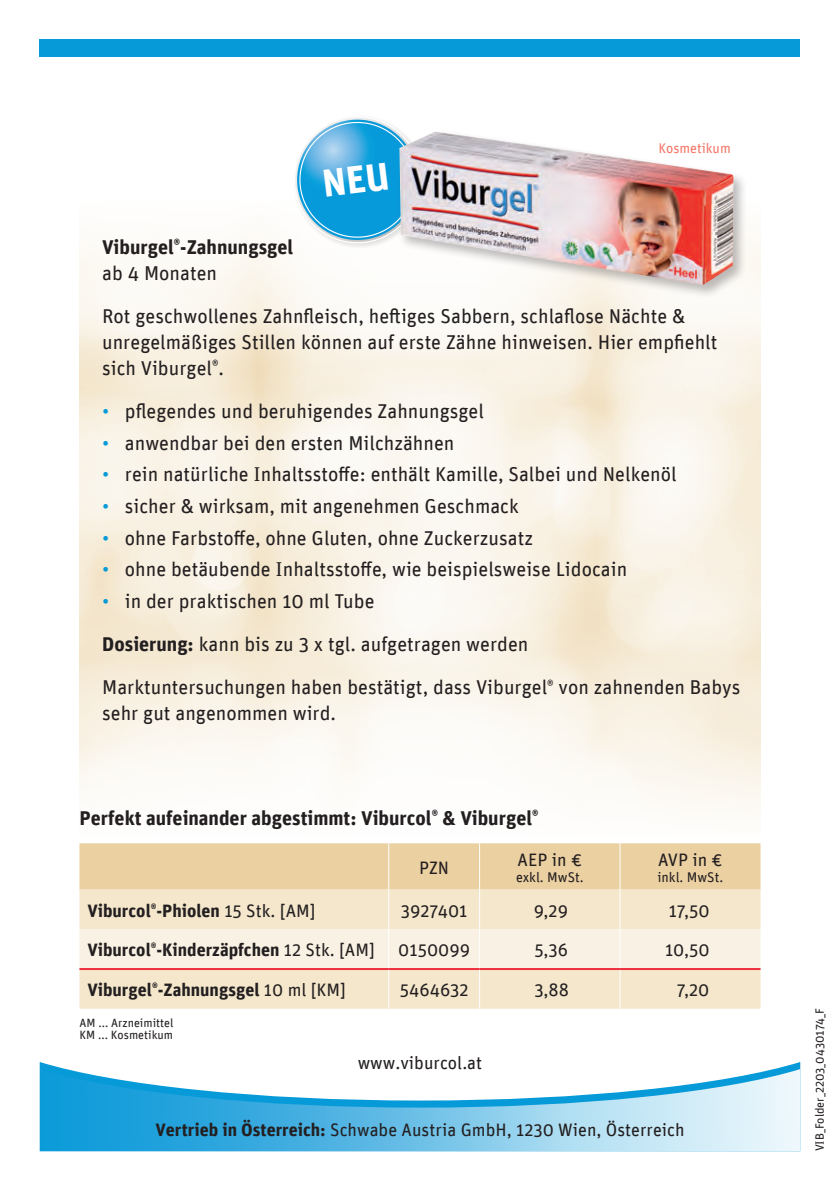
<style>
.page{position:relative;width:840px;height:1191px;background:#fff}
.page>*{position:absolute;margin:0;border:0;box-sizing:border-box;transform-origin:0 0}
.t1{font:20px/26px "Unit Pro";color:#231f20}
.t2{font:700 20px/26px "Unit Pro";color:#231f20}
.t3{font:18px "Unit Pro";color:#231f20}
.t4{font:700 18px "Unit Pro";color:#231f20}
.t5{font:14px "Unit Pro";color:#231f20}
.t6{font:14px "Unit Pro";color:#f37869}
.t7{font:12px/12px "Unit Pro";color:#231f20}
.s1{font-weight:400}
.s2{color:#069ad9}
.s3{font-weight:700}
</style>
<div class="page">
<div style="left:40px;top:40px;width:759px;height:17px;background:#069ad9"></div>
<svg style="left:40px;top:1069px;width:759px;height:82px"></svg>
<div style="left:396px;top:129px;width:351px;height:170px;background:#231f20;opacity:.3"></div>
<img style="left:399px;top:132px;width:334px;height:153px">
<div style="left:79px;top:843px;width:681px;height:46px;background:#ebd0a1"></div>
<div style="left:79px;top:889px;width:681px;height:119px;background:#f4e7cc"></div>
<div style="left:79px;top:929px;width:681px;height:39px;background:#f9f2e4"></div>
<hr style="left:388px;top:843px;width:1px;height:46px;background:#fff">
<hr style="left:479px;top:843px;width:1px;height:46px;background:#fff">
<hr style="left:619px;top:843px;width:1px;height:46px;background:#fff">
<hr style="left:388px;top:889px;width:1px;height:40px;background:#fff">
<hr style="left:479px;top:889px;width:1px;height:40px;background:#fff">
<hr style="left:619px;top:889px;width:1px;height:40px;background:#fff">
<hr style="left:388px;top:929px;width:1px;height:39px;background:#fff">
<hr style="left:479px;top:929px;width:1px;height:39px;background:#fff">
<hr style="left:619px;top:929px;width:1px;height:39px;background:#fff">
<hr style="left:388px;top:970px;width:1px;height:38px;background:#fff">
<hr style="left:479px;top:970px;width:1px;height:38px;background:#fff">
<hr style="left:619px;top:970px;width:1px;height:38px;background:#fff">
<hr style="left:79px;top:968px;width:309px;height:2px;background:#ee2f3e">
<hr style="left:388px;top:968px;width:91px;height:2px;background:#ee2f3e">
<hr style="left:479px;top:968px;width:140px;height:2px;background:#ee2f3e">
<hr style="left:619px;top:968px;width:141px;height:2px;background:#ee2f3e">
<svg style="left:290px;top:118px;width:134px;height:128px"></svg>
<p class="t6" style="left:658px;top:138px;width:74px">Kosmetikum</p>
<p class="t2" style="left:102px;top:233px;width:193px">Viburgel<sup>®</sup>-Zahnungsgel <span class="s1">ab 4 Monaten</span></p>
<p class="t1" style="left:102px;top:302px;width:616px">Rot geschwollenes Zahnfleisch, heftiges Sabbern, schlaflose Nächte &amp; unregelmäßiges Stillen können auf erste Zähne hinweisen. Hier empfiehlt sich Viburgel<sup>®</sup>.</p>
<p class="t1" style="left:102px;top:397px;width:383px"><span class="s2">•</span> pflegendes und beruhigendes Zahnungsgel</p>
<p class="t1" style="left:102px;top:429px;width:353px"><span class="s2">•</span> anwendbar bei den ersten Milchzähnen</p>
<p class="t1" style="left:102px;top:460px;width:575px"><span class="s2">•</span> rein natürliche Inhaltsstoffe: enthält Kamille, Salbei und Nelkenöl</p>
<p class="t1" style="left:102px;top:492px;width:418px"><span class="s2">•</span> sicher &amp; wirksam, mit angenehmen Geschmack</p>
<p class="t1" style="left:102px;top:524px;width:432px"><span class="s2">•</span> ohne Farbstoffe, ohne Gluten, ohne Zuckerzusatz</p>
<p class="t1" style="left:102px;top:555px;width:526px"><span class="s2">•</span> ohne betäubende Inhaltsstoffe, wie beispielsweise Lidocain</p>
<p class="t1" style="left:102px;top:579px;width:639px;line-height:43px"><span class="s2">•</span> in der praktischen 10 ml Tube<br><span class="s3">Dosierung:</span> kann bis zu 3 x tgl. aufgetragen werden<br>Marktuntersuchungen haben bestätigt, dass Viburgel<sup>®</sup> von zahnenden Babys</p>
<p class="t1" style="left:102px;top:699px;width:235px">sehr gut angenommen wird.</p>
<p class="t2" style="left:79px;top:803px;width:460px">Perfekt aufeinander abgestimmt: Viburcol<sup>®</sup> &amp; Viburgel<sup>®</sup></p>
<p class="t3" style="left:419px;top:854px;width:32px">PZN</p>
<p class="t3" style="left:517px;top:846px;width:66px">AEP in €</p>
<p class="t5" style="left:515px;top:867px;width:69px">exkl. MwSt.</p>
<p class="t3" style="left:657px;top:846px;width:66px">AVP in €</p>
<p class="t5" style="left:657px;top:867px;width:67px">inkl. MwSt.</p>
<p class="t4" style="left:87px;top:897px;width:229px">Viburcol<sup>®</sup>-Phiolen <span class="s1">15 Stk. [AM]</span></p>
<p class="t3" style="left:401px;top:897px;width:68px">3927401</p>
<p class="t3" style="left:533px;top:897px;width:36px">9,29</p>
<p class="t3" style="left:668px;top:897px;width:42px">17,50</p>
<p class="t4" style="left:87px;top:937px;width:289px">Viburcol<sup>®</sup>-Kinderzäpfchen <span class="s1">12 Stk. [AM]</span></p>
<p class="t3" style="left:398px;top:937px;width:73px">0150099</p>
<p class="t3" style="left:534px;top:937px;width:35px">5,36</p>
<p class="t3" style="left:664px;top:937px;width:46px">10,50</p>
<p class="t4" style="left:87px;top:976px;width:260px">Viburgel<sup>®</sup>-Zahnungsgel <span class="s1">10 ml [KM]</span></p>
<p class="t3" style="left:399px;top:977px;width:70px">5464632</p>
<p class="t3" style="left:534px;top:977px;width:36px">3,88</p>
<p class="t3" style="left:676px;top:977px;width:34px">7,20</p>
<p class="t7" style="left:79px;top:1015px;width:95px">AM ... Arzneimittel<br>KM ... Kosmetikum</p>
<p class="t3" style="left:357px;top:1050px;width:126px">www.viburcol.at</p>
<p class="t3" style="left:155px;top:1117px;width:530px"><span class="s3">Vertrieb in Österreich:</span> Schwabe Austria GmbH, 1230 Wien, Österreich</p>
<p class="t7" style="left:812px;top:1151px;width:145px;rotate:-90deg">VIB_Folder_2203_0430174_F</p>
</div>
